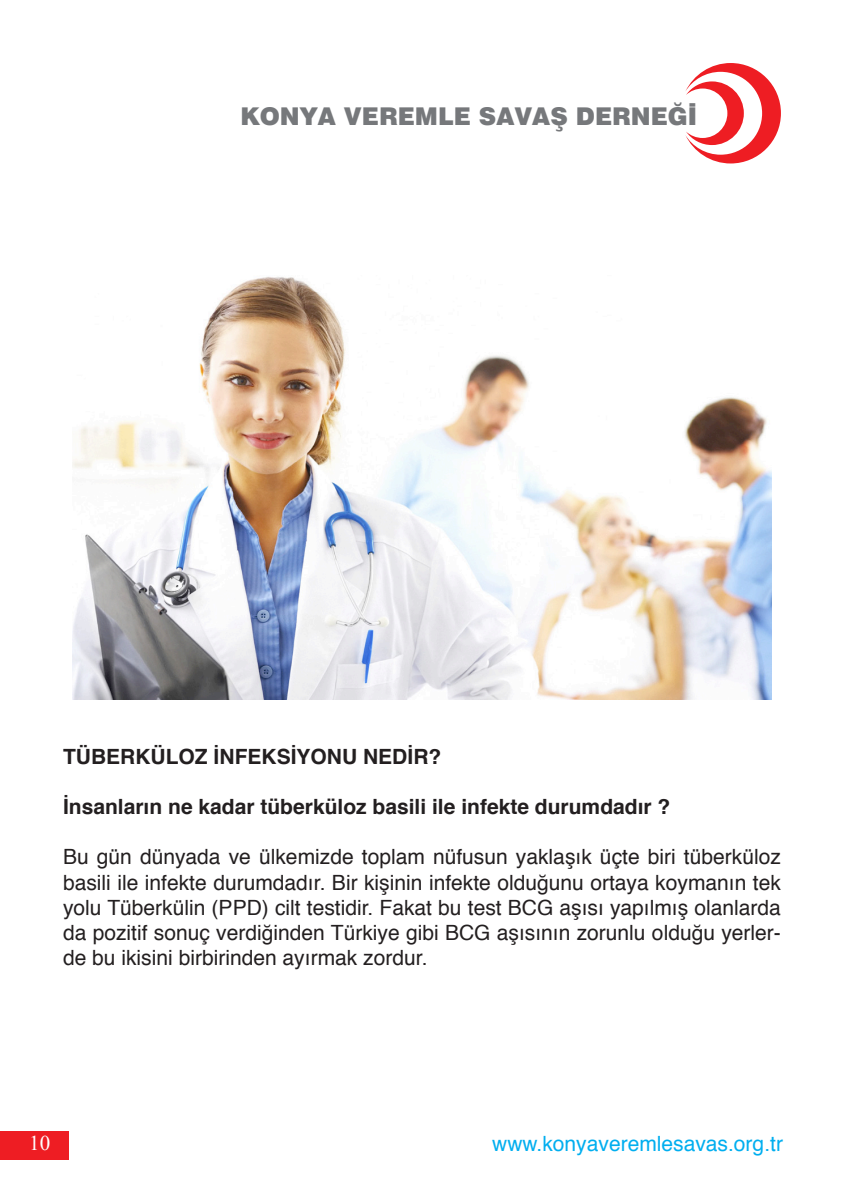
<style>
.page{position:relative;width:844px;height:1191px;background:#fff}
.page>*{position:absolute;margin:0;border:0;box-sizing:border-box;transform-origin:0 0}
.t1{font:900 24.5px "Swiss 721";color:#76787b}
.t2{font:21px/25.2px "Helvetica";color:#231f20;text-align:justify}
.t3{font:700 21px "Helvetica";color:#231f20}
.t4{font:21px "Helvetica";color:#00aeef}
.t5{font:21px "Times New Roman";color:#fff}
</style>
<div class="page">
<svg style="left:685px;top:63px;width:95px;height:100px"></svg>
<div style="left:0;top:1131px;width:68px;height:28px;background:#ee1d23"></div>
<img style="left:73px;top:277px;width:697px;height:422px">
<p class="t1" style="left:240px;top:101px;width:458px">KONYA VEREMLE SAVAŞ DERNEĞİ</p>
<p class="t3" style="left:63px;top:739px;width:379px">TÜBERKÜLOZ İNFEKSİYONU NEDİR?</p>
<p class="t3" style="left:63px;top:789px;width:608px">İnsanların ne kadar tüberküloz basili ile infekte durumdadır ?</p>
<p class="t2" style="left:63px;top:845px;width:719px">Bu gün dünyada ve ülkemizde toplam nüfusun yaklaşık üçte biri tüberküloz basili ile infekte durumdadır. Bir kişinin infekte olduğunu ortaya koymanın tek yolu Tüberkülin (PPD) cilt testidir. Fakat bu test BCG aşısı yapılmış olanlarda da pozitif sonuç verdiğinden Türkiye gibi BCG aşısının zorunlu olduğu yerler&shy;de bu ikisini birbirinden ayırmak zordur.</p>
<p class="t5" style="left:29px;top:1128px;width:22px">10</p>
<p class="t4" style="left:492px;top:1127px;width:292px">www.konyaveremlesavas.org.tr</p>
</div>
